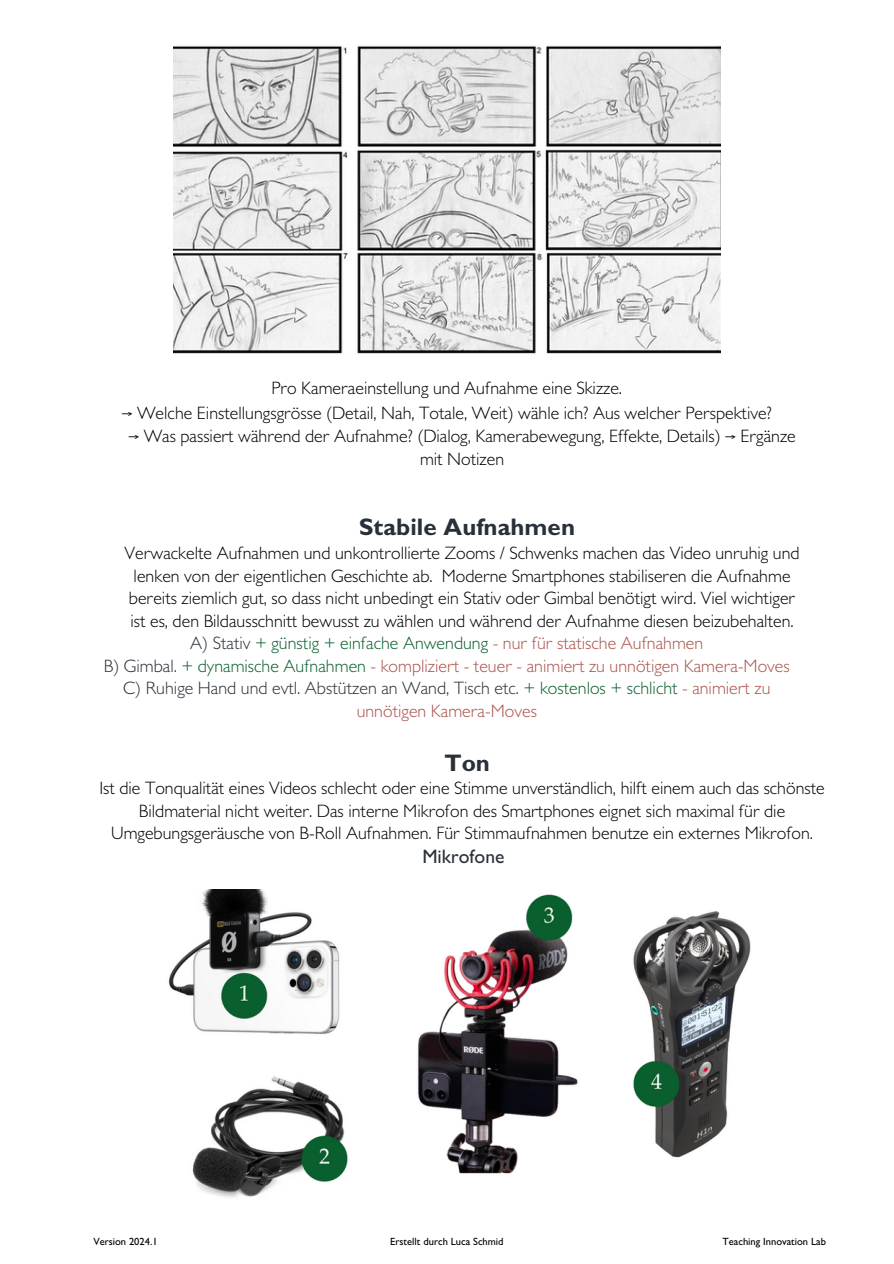
<style>
.page{position:relative;width:894px;height:1264px;background:#fff}
.page>*{position:absolute;margin:0;border:0;box-sizing:border-box;transform-origin:0 0}
.t1{font:700 24px "Gill Sans MT Pro";color:#293039}
.t2{font:500 19.5px "Gill Sans MT Pro";color:#293039}
.t3{font:300 18px/22.5px "Gill Sans MT Pro";color:#000;text-align:center}
.t4{font:300 18px/22.5px "Gill Sans MT Pro";color:#aa524b;text-align:center}
.t5{font:500 10.5px "Gill Sans MT Pro";color:#000}
.s1{font-family:"Free Mono";font-weight:400}
.s2{color:#293039}
.s3{color:#0a5f2d}
</style>
<div class="page">
<img style="left:173px;top:45px;width:547px;height:309px">
<img style="left:168px;top:889px;width:583px;height:309px">
<p class="t3" style="left:122px;top:378px;width:651px;line-height:24.8px">Pro Kameraeinstellung und Aufnahme eine Skizze.<br><span class="s1">⟶</span> Welche Einstellungsgrösse (Detail, Nah, Totale, Weit) wähle ich? Aus welcher Perspektive?</p>
<h1 class="t3" style="left:128px;top:428px;width:668px"><span class="s1">⟶</span> Was passiert während der Aufnahme? (Dialog, Kamerabewegung, Effekte, Details) <span class="s1">⟶</span> Ergänze mit Notizen</h1>
<p class="t1" style="left:359px;top:519px;width:217px">Stabile Aufnahmen</p>
<p class="t3" style="left:124px;top:544px;width:676px;text-align:left">Verwackelte Aufnahmen und unkontrollierte Zooms / Schwenks machen das Video unruhig und lenken von der eigentlichen Geschichte ab. Moderne Smartphones stabiliseren die Aufnahme bereits ziemlich gut, so dass nicht unbedingt ein Stativ oder Gimbal benötigt wird. Viel wichtiger ist es, den Bildausschnitt bewusst zu wählen und während der Aufnahme diesen beizubehalten.</p>
<h1 class="t4" style="left:104px;top:634px;width:687px"><span class="s2">A) Stativ</span> <span class="s3">+ günstig + einfache Anwendung</span> - nur für statische Aufnahmen<br><span class="s2">B) Gimbal.</span> <span class="s3">+ dynamische Aufnahmen</span> - kompliziert - teuer - animiert zu unnötigen Kamera-Moves <span class="s2">C) Ruhige Hand und evtl. Abstützen an Wand, Tisch etc.</span> <span class="s3">+ kostenlos + schlicht</span> - animiert zu unnötigen Kamera-Moves</h1>
<p class="t1" style="left:444px;top:754px;width:47px">Ton</p>
<p class="t3" style="left:99px;top:779px;width:726px">Ist die Tonqualität eines Videos schlecht oder eine Stimme unverständlich, hilft einem auch das schönste<br>Bildmaterial nicht weiter. Das interne Mikrofon des Smartphones eignet sich maximal für die<br>Umgebungsgeräusche von B-Roll Aufnahmen. Für Stimmaufnahmen benutze ein externes Mikrofon.</p>
<p class="t2" style="left:422px;top:849px;width:84px">Mikrofone</p>
<p class="t5" style="left:93px;top:1237px;width:66px">Version 2024.1</p>
<p class="t5" style="left:390px;top:1237px;width:115px">Erstellt durch Luca Schmid</p>
<p class="t5" style="left:722px;top:1237px;width:105px">Teaching Innovation Lab</p>
</div>
